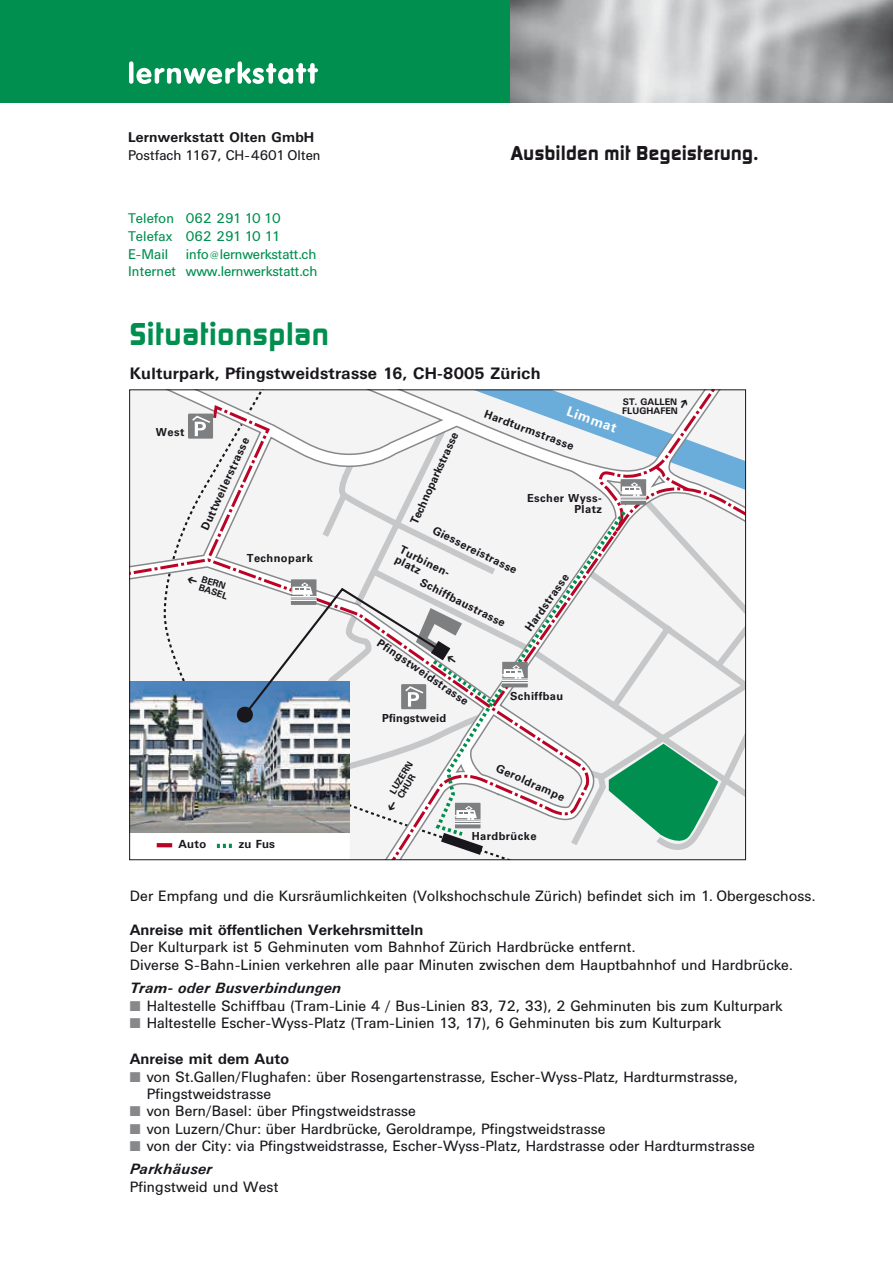
<style>
.page{position:relative;width:893px;height:1263px;background:#fff}
.page>*{position:absolute;margin:0;border:0;box-sizing:border-box;transform-origin:0 0}
.t1{font:700 33px "Digital Sans EF";letter-spacing:.03em;color:#008f4f}
.t2{font:700 21px "Digital Sans EF";letter-spacing:.025em;color:#1a171c}
.t3{font:500 15.75px "UN11";letter-spacing:.03em;color:#1a171c}
.t4{font:14.25px/17.2px "UN11";letter-spacing:.015em;color:#1a171c}
.t5{font:500 14.25px "UN11";letter-spacing:.02em;color:#1a171c}
.t6{font:italic 500 14.25px "UN11";letter-spacing:.02em;color:#1a171c}
.t7{font:700 13.5px "Univers";color:#fff}
.t8{font:13.35px/17.9px "UN11";color:#008f4f;text-align:justify}
.t9{font:13.35px "UN11";letter-spacing:.01em;color:#1a171c}
.t10{font:500 13.35px "UN11";letter-spacing:.03em;color:#1a171c}
.t11{font:700 11.1px/10.6px "Univers";letter-spacing:.04em;color:#1a171c}
.t12{font:700 11.1px "Univers";letter-spacing:.01em;color:#1a171c}
.t13{font:500 11.1px "UN11";letter-spacing:.04em;color:#1a171c}
.t14{font:500 9px/9px "UN11";letter-spacing:.025em;color:#1a171c}
.s1{font-family:"Univers";font-size:10.35px}
.s2{color:#87888a}
.s3{font-weight:500;font-style:italic}
</style>
<div class="page">
<div style="left:0;top:0;width:511px;height:102px;background:#008f4f"></div>
<img style="left:510px;top:0;width:383px;height:102px">
<svg style="left:129px;top:61px;width:189px;height:23px"></svg>
<svg style="left:131px;top:391px;width:613px;height:467px"></svg>
<div style="left:130px;top:833px;width:220px;height:27px;background:#fff"></div>
<svg style="left:157px;top:843px;width:15px;height:4px"></svg>
<svg style="left:217px;top:844px;width:15px;height:4px"></svg>
<img style="left:131px;top:682px;width:186px;height:151px">
<div style="left:291px;top:579px;width:25px;height:26px;background:#7e7f81"></div>
<svg style="left:317px;top:487px;width:427px;height:370px"></svg>
<svg style="left:609px;top:744px;width:109px;height:104px"></svg>
<svg style="left:621px;top:479px;width:25px;height:26px"></svg>
<hr style="left:620px;top:499px;width:26px;height:2px;background:#fff">
<svg style="left:190px;top:403px;width:82px;height:157px"></svg>
<svg style="left:473px;top:390px;width:273px;height:108px"></svg>
<svg style="left:387px;top:800px;width:10px;height:12px"></svg>
<svg style="left:187px;top:576px;width:11px;height:8px"></svg>
<svg style="left:236px;top:582px;width:226px;height:142px"></svg>
<p class="t10" style="left:128px;top:130px;width:187px">Lernwerkstatt Olten GmbH</p>
<p class="t9" style="left:128px;top:148px;width:194px">Postfach 1167, CH-4601 Olten</p>
<p class="t8" style="left:128px;top:209px;width:154px">Telefon 062 291 10 10<br>Telefax 062 291 10 11<br>E-Mail</p>
<p class="t8" style="left:128px;top:245px;width:191px;text-align:right">info<span class="s1">@</span>lernwerkstatt.ch<br>Internet www.lernwerkstatt.ch</p>
<h2 class="t2" style="left:511px;top:140px;width:249px">Ausbilden mit Begeisterung.</h2>
<h1 class="t1" style="left:130px;top:314px;width:200px">Situationsplan</h1>
<p class="t3" style="left:130px;top:364px;width:412px">Kulturpark, Pfingstweidstrasse 16, CH-8005 Zürich</p>
<p class="t11" style="left:156px;top:427px;width:30px">West</p>
<p class="t14" style="left:623px;top:397px;width:56px">ST. GALLEN</p>
<p class="t7" style="left:570px;top:403px;width:54px;rotate:20deg">Limmat</p>
<p class="t14" style="left:622px;top:406px;width:57px">FLUGHAFEN</p>
<p class="t11" style="left:486px;top:409px;width:96px;rotate:20deg">Hardturmstrasse</p>
<p class="t11" style="left:199px;top:527px;width:102px;rotate:-65deg">Duttweilerstrasse</p>
<p class="t11" style="left:408px;top:521px;width:101px;rotate:-65deg">Technoparkstrasse</p>
<p class="t11" style="left:527px;top:493px;width:76px;text-align:right">Escher Wyss-<br>Platz</p>
<p class="t11" style="left:436px;top:524px;width:94px;rotate:27deg">Giessereistrasse</p>
<p class="t11" style="left:403px;top:544px;width:58px;rotate:27deg">Turbinen&shy;platz</p>
<p class="t11" style="left:247px;top:553px;width:68px">Technopark</p>
<p class="t11" style="left:523px;top:627px;width:69px;rotate:-55deg">Hardstrasse</p>
<p class="t14" style="left:203px;top:574px;width:31px;rotate:18deg">BERN<br>BASEL</p>
<p class="t11" style="left:423px;top:576px;width:95px;rotate:27deg">Schiffbaustrasse</p>
<p class="t11" style="left:381px;top:638px;width:109px;rotate:34deg">Pfingstweidstrasse</p>
<p class="t12" style="left:382px;top:711px;width:66px">Pfingstweid</p>
<p class="t11" style="left:510px;top:691px;width:55px">Schiffbau</p>
<p class="t14" style="left:388px;top:791px;width:37px;rotate:-59deg">LUZERN<br>CHUR</p>
<p class="t11" style="left:499px;top:763px;width:75px;rotate:24deg">Geroldrampe</p>
<p class="t13" style="left:179px;top:838px;width:29px">Auto</p>
<p class="t13" style="left:239px;top:838px;width:38px">zu Fus</p>
<p class="t11" style="left:472px;top:830px;width:66px">Hardbrücke</p>
<p class="t4" style="left:130px;top:887px;width:687px">Der Empfang und die Kursräumlichkeiten (Volkshochschule Zürich) befindet sich im 1. Obergeschoss.</p>
<p class="t5" style="left:130px;top:922px;width:295px">Anreise mit öffentlichen Verkehrsmitteln</p>
<p class="t4" style="left:130px;top:938px;width:664px">Der Kulturpark ist 5 Gehminuten vom Bahnhof Zürich Hardbrücke entfernt.<br>Diverse S-Bahn-Linien verkehren alle paar Minuten zwischen dem Hauptbahnhof und Hardbrücke.</p>
<p class="t6" style="left:130px;top:980px;width:213px">Tram- oder Busverbindungen</p>
<p class="t4" style="left:130px;top:997px;width:654px"><span class="s2">■</span> Haltestelle Schiffbau (Tram-Linie 4 / Bus-Linien 83, 72, 33), 2 Gehminuten bis zum Kulturpark</p>
<p class="t4" style="left:130px;top:1014px;width:593px"><span class="s2">■</span> Haltestelle Escher-Wyss-Platz (Tram-Linien 13, 17), 6 Gehminuten bis zum Kulturpark</p>
<p class="t5" style="left:130px;top:1051px;width:161px">Anreise mit dem Auto</p>
<p class="t4" style="left:147px;top:1068px;width:592px;text-indent:-17px"><span class="s2">■</span> von St.Gallen/Flughafen: über Rosengartenstrasse, Escher-Wyss-Platz, Hardturmstrasse,<br>Pfingstweidstrasse</p>
<p class="t4" style="left:130px;top:1102px;width:288px"><span class="s2">■</span> von Bern/Basel: über Pfingstweidstrasse</p>
<p class="t4" style="left:130px;top:1119px;width:477px"><span class="s2">■</span> von Luzern/Chur: über Hardbrücke, Geroldrampe, Pfingstweidstrasse</p>
<p class="t4" style="left:130px;top:1134px;width:626px;line-height:23.7px"><span class="s2">■</span> von der City: via Pfingstweidstrasse, Escher-Wyss-Platz, Hardstrasse oder Hardturmstrasse<br><span class="s3">Parkhäuser</span></p>
<p class="t4" style="left:130px;top:1178px;width:150px">Pfingstweid und West</p>
</div>
